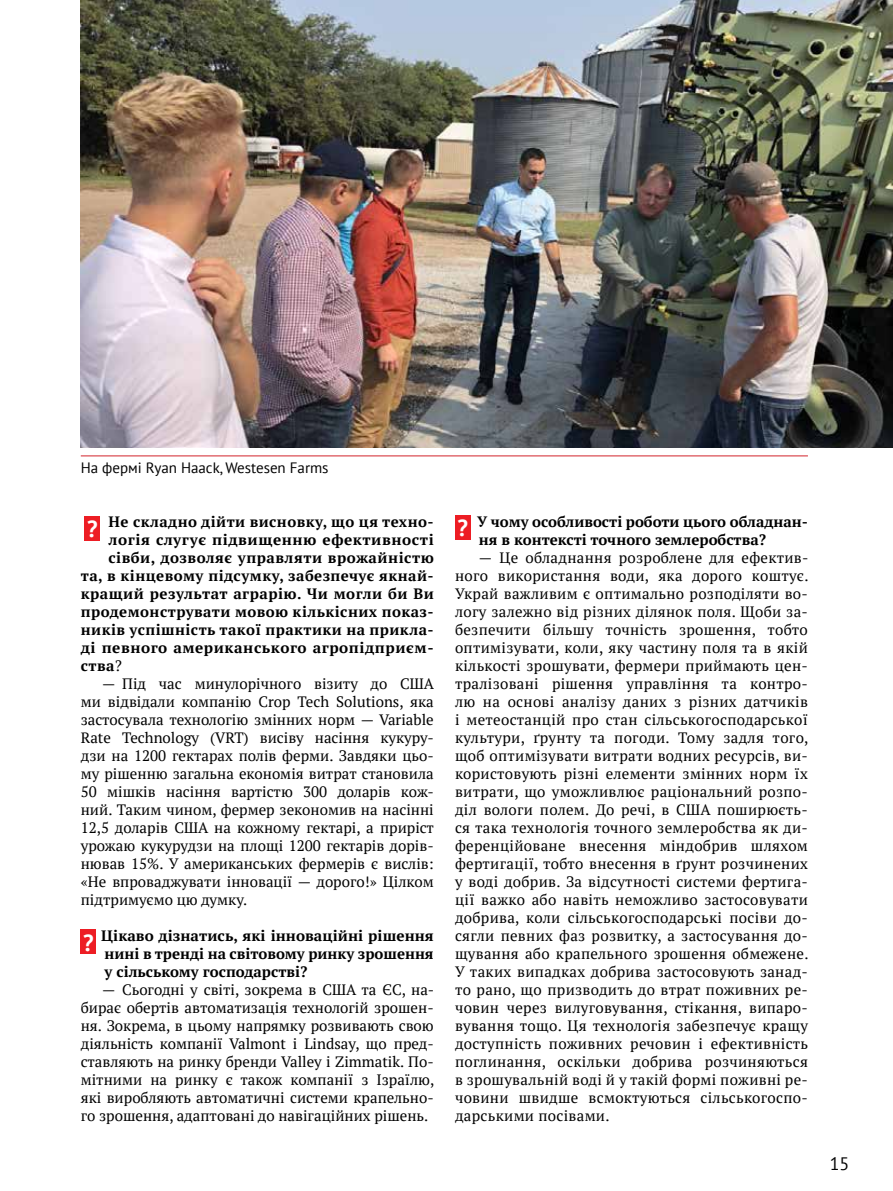
<style>
.page{position:relative;width:893px;height:1191px;background:#fff}
.page>*{position:absolute;margin:0;border:0;box-sizing:border-box;transform-origin:0 0}
.t1{font:18px "PT Sans";color:#000}
.t2{font:15px/18px "PT Serif";color:#000;text-align:justify}
.t3{font:700 15px/18px "PT Serif";letter-spacing:.03em;color:#000;text-align:justify}
.t4{font:700 15px/18px "PT Serif";color:#000}
.t5{font:15px "PT Sans";color:#000}
.s1{font-family:"PT Sans";font-size:23.25px;color:#fff}
.s2{font-weight:400}
</style>
<div class="page">
<div style="left:85px;top:516px;width:15px;height:24px;background:#ed1d24"></div>
<div style="left:81px;top:929px;width:15px;height:25px;background:#ed1d24"></div>
<div style="left:455px;top:515px;width:15px;height:24px;background:#ed1d24"></div>
<img style="left:81px;top:0;width:812px;height:447px">
<hr style="left:81px;top:455px;width:727px;height:1px;background:#d2232a">
<p class="t5" style="left:81px;top:458px;width:249px">На фермі Ryan Haack, Westesen Farms</p>
<p class="t3" style="left:87px;top:512px;width:348px"><span class="s1">?</span> Не складно дійти висновку, що ця техно-</p>
<p class="t3" style="left:108px;top:530px;width:327px">логія слугує підвищенню ефективності</p>
<p class="t3" style="left:108px;top:548px;width:327px">сівби, дозволяє управляти врожайністю</p>
<p class="t3" style="left:81px;top:566px;width:354px">та, в кінцевому підсумку, забезпечує якнай-</p>
<p class="t3" style="left:81px;top:584px;width:354px">кращий результат аграрію. Чи могли би Ви</p>
<p class="t3" style="left:81px;top:602px;width:354px">продемонструвати мовою кількісних показ-</p>
<p class="t3" style="left:81px;top:620px;width:354px">ників успішність такої практики на прикла-</p>
<p class="t3" style="left:81px;top:638px;width:354px">ді певного американського агропідприєм-</p>
<p class="t3" style="left:81px;top:656px;width:43px">ства<span class="s2">?</span></p>
<p class="t2" style="left:81px;top:674px;width:355px;text-indent:21px">— Під час минулорічного візиту до США ми відвідали компанію Crop Tech Solutions, яка застосувала технологію змінних норм — Variable Rate Technology (VRT) висіву насіння кукуру&shy;дзи на 1200 гектарах полів ферми. Завдяки цьо&shy;му рішенню загальна економія витрат становила 50 мішків насіння вартістю 300 доларів кож&shy;ний. Таким чином, фермер зекономив на насінні 12,5 доларів США на кожному гектарі, а приріст урожаю кукурудзи на площі 1200 гектарів дорів&shy;нював 15%. У американських фермерів є вислів: «Не впроваджувати інновації — дорого!» Цілком підтримуємо цю думку.</p>
<p class="t3" style="left:105px;top:926px;width:331px;text-indent:-21px"><span class="s1">?</span> Цікаво дізнатись, які інноваційні рішення нині в тренді на світовому ринку зрошення у сільському господарстві?</p>
<p class="t2" style="left:81px;top:980px;width:355px;text-indent:21px">— Сьогодні у світі, зокрема в США та ЄС, на&shy;бирає обертів автоматизація технологій зрошен&shy;ня. Зокрема, в цьому напрямку розвивають свою діяльність компанії Valmont і Lindsay, що пред&shy;ставляють на ринку бренди Valley і Zimmatik. По&shy;мітними на ринку є також компанії з Ізраїлю, які виробляють автоматичні системи крапельно&shy;го зрошення, адаптовані до навігаційних рішень.</p>
<p class="t4" style="left:479px;top:512px;width:331px;text-indent:-21px"><span class="s1">?</span> У чому особливості роботи цього обладнан&shy;ня в контексті точного землеробства?</p>
<p class="t2" style="left:455px;top:548px;width:355px;text-indent:24px">— Це обладнання розроблене для ефектив&shy;ного використання води, яка дорого коштує.<br>Украй важливим є оптимально розподіляти во&shy;логу залежно від різних ділянок поля. Щоби за&shy;безпечити більшу точність зрошення, тобто оптимізувати, коли, яку частину поля та в якій кількості зрошувати, фермери приймають цен&shy;тралізовані рішення управління та контро&shy;лю на основі аналізу даних з різних датчиків і метеостанцій про стан сільськогосподарської культури, ґрунту та погоди. Тому задля того, щоб оптимізувати витрати водних ресурсів, ви&shy;користовують різні елементи змінних норм їх витрати, що уможливлює раціональний розпо&shy;діл вологи полем. До речі, в США поширюєть&shy;ся така технологія точного землеробства як ди&shy;ференційоване внесення міндобрив шляхом фертигації, тобто внесення в ґрунт розчинених у воді добрив. За відсутності системи фертига&shy;ції важко або навіть неможливо застосовувати добрива, коли сільськогосподарські посіви до&shy;сягли певних фаз розвитку, а застосування до&shy;щування або крапельного зрошення обмежене.<br>У таких випадках добрива застосовують занад&shy;то рано, що призводить до втрат поживних ре&shy;човин через вилуговування, стікання, випаро&shy;вування тощо. Ця технологія забезпечує кращу доступність поживних речовин і ефективність поглинання, оскільки добрива розчиняються в зрошувальній воді й у такій формі поживні ре&shy;човини швидше всмоктуються сільськогоспо&shy;дарськими посівами.</p>
<p class="t1" style="left:830px;top:1151px;width:21px">15</p>
</div>
